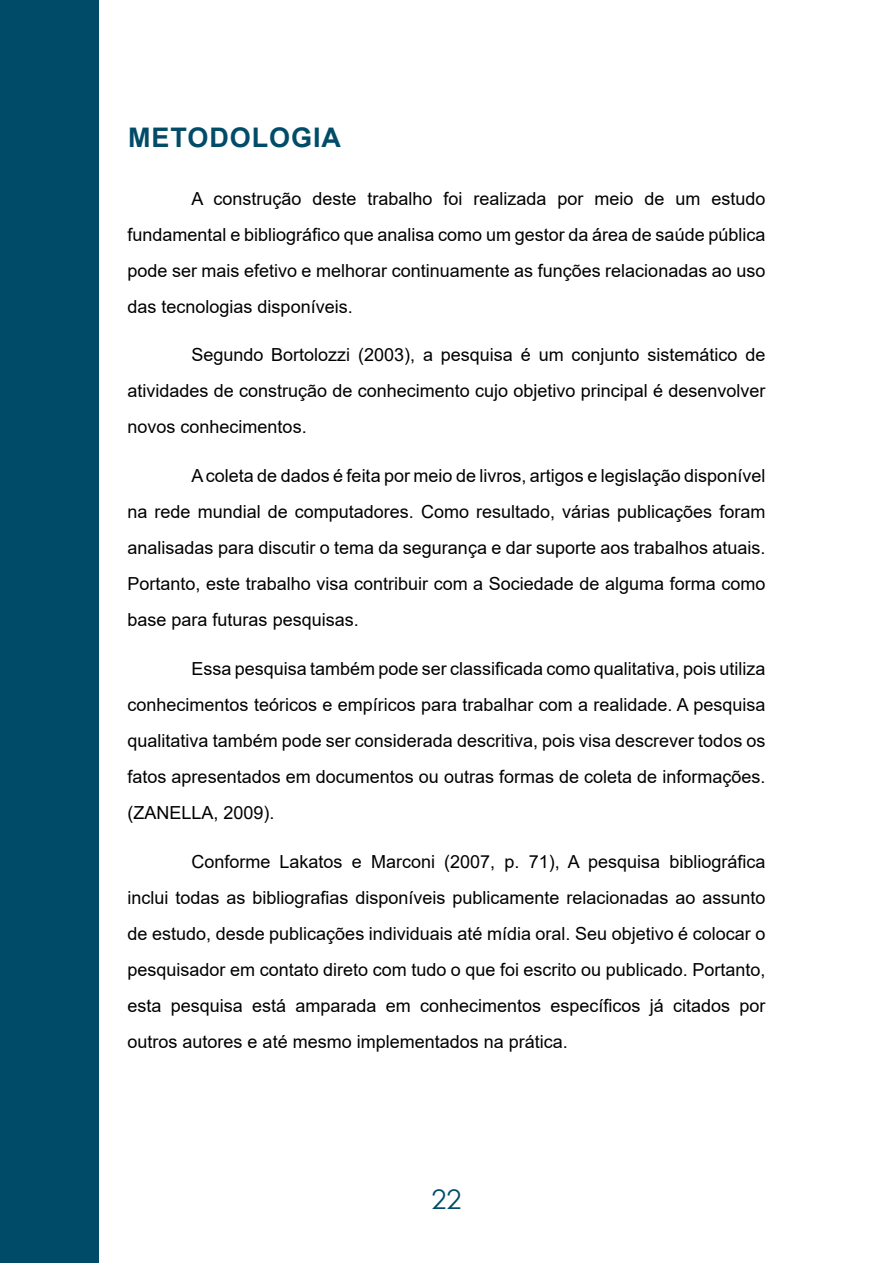
<style>
.page{position:relative;width:893px;height:1263px;background:#fff}
.page>*{position:absolute;margin:0;border:0;box-sizing:border-box;transform-origin:0 0}
.t1{font:700 27px "Arial";letter-spacing:.035em;color:#004c68}
.t2{font:27px "Century Gothic";color:#004c68}
.t3{font:18px/36px "Arial";color:#000;text-align:justify}
</style>
<div class="page">
<div style="left:0;top:0;width:99px;height:1263px;background:#004c68"></div>
<h1 class="t1" style="left:128px;top:119px;width:214px">METODOLOGIA</h1>
<p class="t3" style="left:128px;top:180px;width:639px;text-indent:64px">A construção deste trabalho foi realizada por meio de um estudo fundamental e bibliográfico que analisa como um gestor da área de saúde pública pode ser mais efetivo e melhorar continuamente as funções relacionadas ao uso das tecnologias disponíveis.</p>
<p class="t3" style="left:128px;top:337px;width:639px;text-indent:64px">Segundo Bortolozzi (2003), a pesquisa é um conjunto sistemático de atividades de construção de conhecimento cujo objetivo principal é desenvolver novos conhecimentos.</p>
<p class="t3" style="left:128px;top:458px;width:639px;text-indent:64px">A coleta de dados é feita por meio de livros, artigos e legislação disponível na rede mundial de computadores. Como resultado, várias publicações foram analisadas para discutir o tema da segurança e dar suporte aos trabalhos atuais.<br>Portanto, este trabalho visa contribuir com a Sociedade de alguma forma como base para futuras pesquisas.</p>
<p class="t3" style="left:128px;top:650px;width:639px;text-indent:64px">Essa pesquisa também pode ser classificada como qualitativa, pois utiliza conhecimentos teóricos e empíricos para trabalhar com a realidade. A pesquisa qualitativa também pode ser considerada descritiva, pois visa descrever todos os fatos apresentados em documentos ou outras formas de coleta de informações. (ZANELLA, 2009).</p>
<p class="t3" style="left:128px;top:843px;width:639px;text-indent:64px">Conforme Lakatos e Marconi (2007, p. 71), A pesquisa bibliográfica inclui todas as bibliografias disponíveis publicamente relacionadas ao assunto de estudo, desde publicações individuais até mídia oral. Seu objetivo é colocar o pesquisador em contato direto com tudo o que foi escrito ou publicado. Portanto, esta pesquisa está amparada em conhecimentos específicos já citados por outros autores e até mesmo implementados na prática.</p>
<h1 class="t2" style="left:431px;top:1181px;width:31px">22</h1>
</div>
